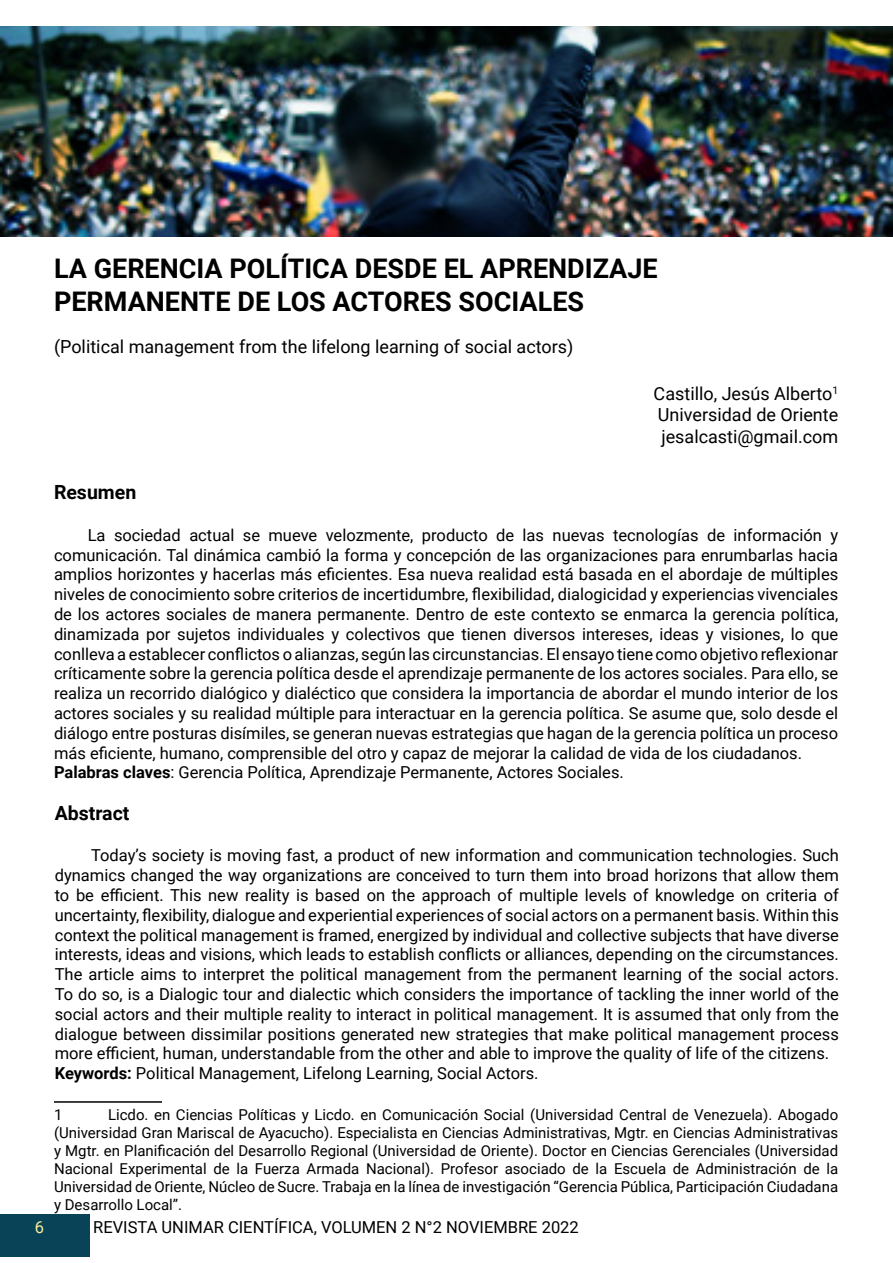
<style>
.page{position:relative;width:893px;height:1263px;background:#fff}
.page>*{position:absolute;margin:0;border:0;box-sizing:border-box;transform-origin:0 0}
.t1{font:700 27px/32.4px "Roboto";color:#000}
.t2{font:700 19.5px "Roboto";color:#000}
.t3{font:18px/21.6px "Roboto";color:#000;text-align:justify}
.t4{font:16.5px/19.8px "Roboto";color:#000}
.t5{font:16.5px "Roboto";color:#fcee9a}
.t6{font:15px/18px "Roboto";color:#000;text-align:justify}
.s1{font-weight:700}
</style>
<div class="page">
<div style="left:0;top:1214px;width:89px;height:42px;background:#094357"></div>
<hr style="left:54px;top:1101px;width:108px;height:2px;background:#000">
<img style="left:0;top:27px;width:893px;height:210px">
<h1 class="t1" style="left:54px;top:251px;width:605px">LA GERENCIA POLÍTICA DESDE EL APRENDIZAJE<br>PERMANENTE DE LOS ACTORES SOCIALES</h1>
<p class="t3" style="left:54px;top:335px;width:521px">(Political management from the lifelong learning of social actors)</p>
<p class="t3" style="left:654px;top:382px;width:186px">Castillo, Jesús Alberto<sup>1<br></sup>Universidad de Oriente jesalcasti@gmail.com</p>
<p class="t2" style="left:54px;top:479px;width:84px">Resumen</p>
<p class="t4" style="left:54px;top:524px;width:786px;text-indent:34px">La sociedad actual se mueve velozmente, producto de las nuevas tecnologías de información y comunicación. Tal dinámica cambió la forma y concepción de las organizaciones para enrumbarlas hacia amplios horizontes y hacerlas más eficientes. Esa nueva realidad está basada en el abordaje de múltiples niveles de conocimiento sobre criterios de incertidumbre, flexibilidad, dialogicidad y experiencias vivenciales de los actores sociales de manera permanente. Dentro de este contexto se enmarca la gerencia política, dinamizada por sujetos individuales y colectivos que tienen diversos intereses, ideas y visiones, lo que conlleva a establecer conflictos o alianzas, según las circunstancias. El ensayo tiene como objetivo reflexionar críticamente sobre la gerencia política desde el aprendizaje permanente de los actores sociales. Para ello, se realiza un recorrido dialógico y dialéctico que considera la importancia de abordar el mundo interior de los actores sociales y su realidad múltiple para interactuar en la gerencia política. Se asume que, solo desde el diálogo entre posturas disímiles, se generan nuevas estrategias que hagan de la gerencia política un proceso más eficiente, humano, comprensible del otro y capaz de mejorar la calidad de vida de los ciudadanos.<br><span class="s1">Palabras claves</span>: Gerencia Política, Aprendizaje Permanente, Actores Sociales.</p>
<p class="t2" style="left:55px;top:799px;width:76px">Abstract</p>
<p class="t4" style="left:55px;top:845px;width:786px;text-indent:36px">Today’s society is moving fast, a product of new information and communication technologies. Such dynamics changed the way organizations are conceived to turn them into broad horizons that allow them to be efficient. This new reality is based on the approach of multiple levels of knowledge on criteria of uncertainty, flexibility, dialogue and experiential experiences of social actors on a permanent basis. Within this context the political management is framed, energized by individual and collective subjects that have diverse interests, ideas and visions, which leads to establish conflicts or alliances, depending on the circumstances.<br>The article aims to interpret the political management from the permanent learning of the social actors.<br>To do so, is a Dialogic tour and dialectic which considers the importance of tackling the inner world of the social actors and their multiple reality to interact in political management. It is assumed that only from the dialogue between dissimilar positions generated new strategies that make political management process more efficient, human, understandable from the other and able to improve the quality of life of the citizens.<br><span class="s1">Keywords:</span> Political Management, Lifelong Learning, Social Actors.</p>
<p class="t6" style="left:54px;top:1105px;width:786px;text-indent:54px">Licdo. en Ciencias Políticas y Licdo. en Comunicación Social (Universidad Central de Venezuela). Abogado (Universidad Gran Mariscal de Ayacucho). Especialista en Ciencias Administrativas, Mgtr. en Ciencias Administrativas y Mgtr. en Planificación del Desarrollo Regional (Universidad de Oriente). Doctor en Ciencias Gerenciales (Universidad Nacional Experimental de la Fuerza Armada Nacional). Profesor asociado de la Escuela de Administración de la Universidad de Oriente, Núcleo de Sucre. Trabaja en la línea de investigación “Gerencia Pública, Participación Ciudadana y Desarrollo Local”.</p>
<p class="t6" style="left:54px;top:1105px;width:10px">1</p>
<p class="t5" style="left:35px;top:1216px;width:11px">6</p>
<p class="t4" style="left:93px;top:1217px;width:487px">REVISTA UNIMAR CIENTÍFICA, VOLUMEN 2 N°2 NOVIEMBRE 2022</p>
</div>
